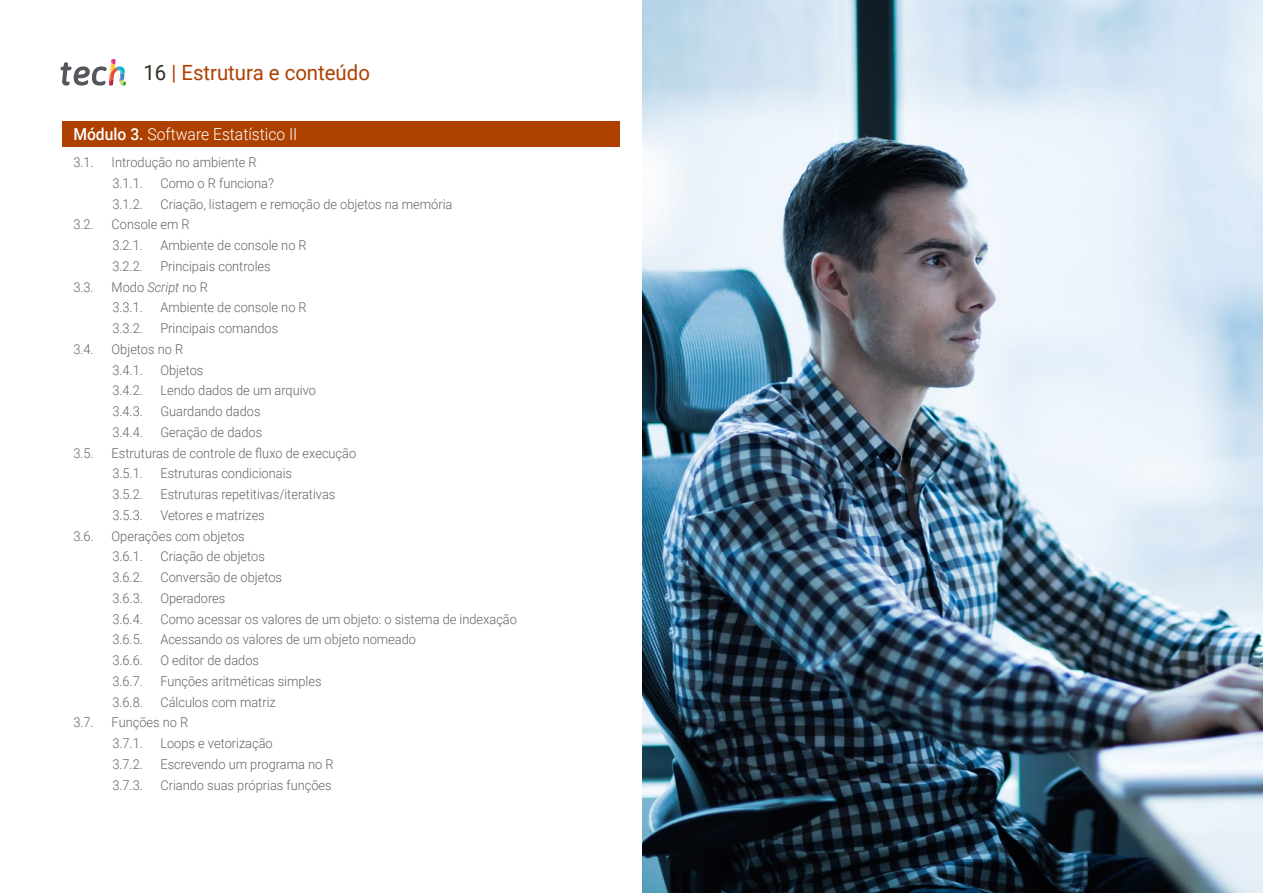
<style>
.page{position:relative;width:1263px;height:893px;background:#fff}
.page>*{position:absolute;margin:0;border:0;box-sizing:border-box;transform-origin:0 0}
.t1{font:21px "Roboto";color:#ae4000}
.t2{font:300 16.5px "Roboto";color:#fff;scale:.95 1}
.t3{font:300 13.5px/20.7px "Roboto";color:#61646a;scale:.95 1}
.s1{color:#312e20}
.s2{font-weight:500}
.s3{font-style:italic}
</style>
<div class="page">
<div style="left:62px;top:121px;width:558px;height:25px;background:#ae4000"></div>
<img style="left:642px;top:0;width:621px;height:893px">
<svg style="left:61px;top:59px;width:65px;height:27px"></svg>
<h1 class="t1" style="left:144px;top:57px;width:228px"><span class="s1">16</span> | Estrutura e conteúdo</h1>
<p class="t2" style="left:73px;top:123px;width:237px"><span class="s2">Módulo 3.</span> Software Estatístico II</p>
<p class="t3" style="left:73px;top:151px;width:23px">3.1.</p>
<p class="t3" style="left:112px;top:151px;width:154px">Introdução no ambiente R<br>3.1.1.</p>
<p class="t3" style="left:160px;top:172px;width:121px">Como o R funciona?</p>
<p class="t3" style="left:112px;top:193px;width:34px">3.1.2.</p>
<p class="t3" style="left:160px;top:193px;width:309px">Criação, listagem e remoção de objetos na memória</p>
<p class="t3" style="left:73px;top:214px;width:23px">3.2.</p>
<p class="t3" style="left:112px;top:214px;width:84px">Console em R<br>3.2.1.</p>
<p class="t3" style="left:160px;top:234px;width:156px">Ambiente de console no R</p>
<p class="t3" style="left:112px;top:255px;width:34px">3.2.2.</p>
<p class="t3" style="left:160px;top:255px;width:118px">Principais controles</p>
<p class="t3" style="left:73px;top:276px;width:23px">3.3.</p>
<p class="t3" style="left:112px;top:276px;width:103px">Modo <span class="s3">Script</span> no R<br>3.3.1.</p>
<p class="t3" style="left:160px;top:297px;width:156px">Ambiente de console no R</p>
<p class="t3" style="left:112px;top:317px;width:34px">3.3.2.</p>
<p class="t3" style="left:160px;top:317px;width:126px">Principais comandos</p>
<p class="t3" style="left:73px;top:338px;width:23px">3.4.</p>
<p class="t3" style="left:112px;top:338px;width:77px">Objetos no R<br>3.4.1.</p>
<p class="t3" style="left:160px;top:359px;width:47px">Objetos</p>
<p class="t3" style="left:112px;top:380px;width:34px">3.4.2.</p>
<p class="t3" style="left:160px;top:380px;width:165px">Lendo dados de um arquivo</p>
<p class="t3" style="left:112px;top:400px;width:34px">3.4.3.</p>
<p class="t3" style="left:160px;top:400px;width:107px">Guardando dados</p>
<p class="t3" style="left:112px;top:421px;width:34px">3.4.4.</p>
<p class="t3" style="left:160px;top:421px;width:109px">Geração de dados</p>
<p class="t3" style="left:73px;top:442px;width:23px">3.5.</p>
<p class="t3" style="left:112px;top:442px;width:259px">Estruturas de controle de fluxo de execução<br>3.5.1.</p>
<p class="t3" style="left:160px;top:463px;width:140px">Estruturas condicionais</p>
<p class="t3" style="left:112px;top:483px;width:34px">3.5.2.</p>
<p class="t3" style="left:160px;top:483px;width:186px">Estruturas repetitivas/iterativas</p>
<p class="t3" style="left:112px;top:504px;width:34px">3.5.3.</p>
<p class="t3" style="left:160px;top:504px;width:111px">Vetores e matrizes</p>
<p class="t3" style="left:73px;top:525px;width:23px">3.6.</p>
<p class="t3" style="left:112px;top:525px;width:142px">Operações com objetos<br>3.6.1.</p>
<p class="t3" style="left:160px;top:546px;width:112px">Criação de objetos</p>
<p class="t3" style="left:112px;top:566px;width:34px">3.6.2.</p>
<p class="t3" style="left:160px;top:566px;width:130px">Conversão de objetos</p>
<p class="t3" style="left:112px;top:587px;width:34px">3.6.3.</p>
<p class="t3" style="left:160px;top:587px;width:70px">Operadores</p>
<p class="t3" style="left:112px;top:608px;width:34px">3.6.4.</p>
<p class="t3" style="left:160px;top:608px;width:377px">Como acessar os valores de um objeto: o sistema de indexação</p>
<p class="t3" style="left:112px;top:629px;width:34px">3.6.5.</p>
<p class="t3" style="left:160px;top:629px;width:271px">Acessando os valores de um objeto nomeado</p>
<p class="t3" style="left:112px;top:649px;width:34px">3.6.6.</p>
<p class="t3" style="left:160px;top:649px;width:105px">O editor de dados</p>
<p class="t3" style="left:112px;top:670px;width:34px">3.6.7.</p>
<p class="t3" style="left:160px;top:670px;width:171px">Funções aritméticas simples</p>
<p class="t3" style="left:112px;top:691px;width:34px">3.6.8.</p>
<p class="t3" style="left:160px;top:691px;width:123px">Cálculos com matriz</p>
<p class="t3" style="left:73px;top:712px;width:23px">3.7.</p>
<p class="t3" style="left:112px;top:712px;width:82px">Funções no R<br>3.7.1.</p>
<p class="t3" style="left:160px;top:732px;width:120px">Loops e vetorização</p>
<p class="t3" style="left:112px;top:753px;width:34px">3.7.2.</p>
<p class="t3" style="left:160px;top:753px;width:184px">Escrevendo um programa no R</p>
<p class="t3" style="left:112px;top:774px;width:34px">3.7.3.</p>
<p class="t3" style="left:160px;top:774px;width:182px">Criando suas próprias funções</p>
</div>
